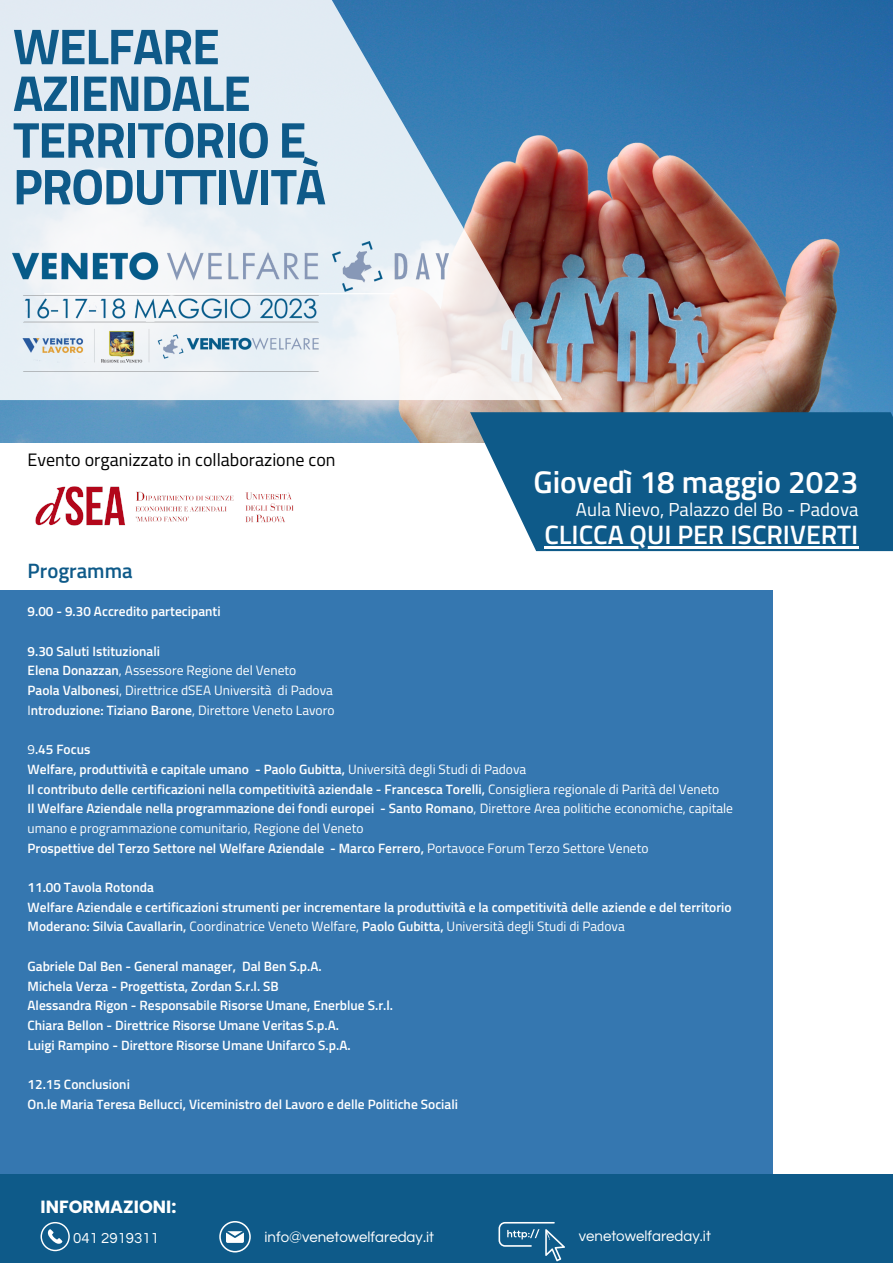
<style>
.page{position:relative;width:893px;height:1263px;background:#fff}
.page>*{position:absolute;margin:0;border:0;box-sizing:border-box;transform-origin:0 0}
.t1{font:700 50.47px/46.7px "Titillium Web";letter-spacing:-.03em;color:#0e5a89}
.t2{font:600 31.42px "Titillium Web";color:#fff}
.t3{font:600 26.62px "Titillium Web";color:#fff}
.t4{font:600 20.77px "Titillium Web";color:#0e5a89}
.t5{font:18.75px "Titillium Web";color:#fff}
.t6{font:18px "Titillium Web";color:#000}
.t7{font:700 17.62px "Poppins";color:#fff}
.t8{font:15px "Questrial";color:#fff}
.t9{font:600 13.5px "Titillium Web";color:#fff}
.t10{font:13.5px/19.7px "Titillium Web";color:#fff}
.s1{font-weight:600}
.s2{font-weight:400}
</style>
<div class="page">
<img style="left:0;top:0;width:893px;height:443px">
<div style="left:0;top:590px;width:772px;height:599px;background:#3577b0"></div>
<svg style="left:0;top:0;width:562px;height:400px;background:#bcc8d7"></svg>
<div style="left:0;top:1174px;width:893px;height:89px;background:#0e5a89"></div>
<svg style="left:41px;top:1222px;width:29px;height:29px"></svg>
<svg style="left:470px;top:412px;width:423px;height:139px;background:#226792"></svg>
<img style="left:13px;top:242px;width:436px;height:129px">
<svg style="left:219px;top:1221px;width:32px;height:31px"></svg>
<svg style="left:498px;top:1222px;width:67px;height:39px"></svg>
<img style="left:35px;top:486px;width:259px;height:40px">
<hr style="left:544px;top:546px;width:314px;height:2px;background:#fff">
<p class="t1" style="left:13px;top:22px;width:315px">WELFARE<br>AZIENDALE<br>TERRITORIO E<br>PRODUTTIVITÀ</p>
<p class="t6" style="left:28px;top:445px;width:309px">Evento organizzato in collaborazione con</p>
<p class="t2" style="left:533px;top:457px;width:326px">Giovedì 18 maggio 2023</p>
<p class="t5" style="left:576px;top:494px;width:284px">Aula Nievo, Palazzo del Bo - Padova</p>
<p class="t3" style="left:544px;top:514px;width:315px">CLICCA QUI PER ISCRIVERTI</p>
<p class="t4" style="left:28px;top:554px;width:107px">Programma</p>
<p class="t9" style="left:28px;top:601px;width:195px">9.00 - 9.30 Accredito partecipanti</p>
<p class="t9" style="left:28px;top:640px;width:134px">9.30 Saluti Istituzionali</p>
<p class="t10" style="left:28px;top:660px;width:270px"><span class="s1">Elena Donazzan</span>, Assessore Regione del Veneto</p>
<p class="t10" style="left:28px;top:680px;width:307px"><span class="s1">Paola Valbonesi</span>, Direttrice dSEA Università di Padova</p>
<p class="t9" style="left:28px;top:699px;width:308px"><span class="s2">I</span>ntroduzione: Tiziano Barone<span class="s2">, Direttore Veneto Lavoro</span></p>
<p class="t9" style="left:28px;top:739px;width:64px"><span class="s2">9</span>.45 Focus</p>
<p class="t9" style="left:28px;top:758px;width:500px">Welfare, produttività e capitale umano - Paolo Gubitta, <span class="s2">Università degli Studi di Padova</span></p>
<p class="t9" style="left:28px;top:778px;width:693px">Il contributo delle certificazioni nella competitività aziendale - Francesca Torelli, <span class="s2">Consigliera regionale di Parità del Veneto</span></p>
<p class="t10" style="left:28px;top:798px;width:707px"><span class="s1">Il Welfare Aziendale nella programmazione dei fondi europei - Santo Romano</span>, Direttore Area politiche economiche, capitale umano e programmazione comunitario, Regione del Veneto</p>
<p class="t9" style="left:28px;top:837px;width:622px">Prospettive del Terzo Settore nel Welfare Aziendale - Marco Ferrero, <span class="s2">Portavoce Forum Terzo Settore Veneto</span></p>
<p class="t9" style="left:28px;top:877px;width:128px">11.00 Tavola Rotonda</p>
<p class="t9" style="left:28px;top:896px;width:705px">Welfare Aziendale e certificazioni strumenti per incrementare la produttività e la competitività delle aziende e del territorio</p>
<p class="t10" style="left:28px;top:916px;width:599px"><span class="s1">Moderano: Silvia Cavallarin,</span> Coordinatrice Veneto Welfare, <span class="s1">Paolo Gubitta,</span> Università degli Studi di Padova</p>
<p class="t9" style="left:28px;top:955px;width:296px">Gabriele Dal Ben - General manager, Dal Ben S.p.A.</p>
<p class="t9" style="left:28px;top:975px;width:253px">Michela Verza - Progettista, Zordan S.r.l. SB</p>
<p class="t9" style="left:28px;top:995px;width:367px">Alessandra Rigon - Responsabile Risorse Umane, Enerblue S.r.l.</p>
<p class="t9" style="left:28px;top:1015px;width:313px">Chiara Bellon - Direttrice Risorse Umane Veritas S.p.A.</p>
<p class="t9" style="left:28px;top:1034px;width:325px">Luigi Rampino - Direttore Risorse Umane Unifarco S.p.A.</p>
<p class="t9" style="left:28px;top:1074px;width:104px">12.15 Conclusioni</p>
<p class="t9" style="left:28px;top:1093px;width:432px">On.le Maria Teresa Bellucci, Viceministro del Lavoro e delle Politiche Sociali</p>
<p class="t7" style="left:41px;top:1195px;width:137px">INFORMAZIONI:</p>
<p class="t8" style="left:73px;top:1230px;width:87px">041 2919311</p>
<p class="t8" style="left:264px;top:1229px;width:171px">info@venetowelfareday.it</p>
<p class="t8" style="left:579px;top:1229px;width:134px">venetowelfareday.it</p>
</div>
